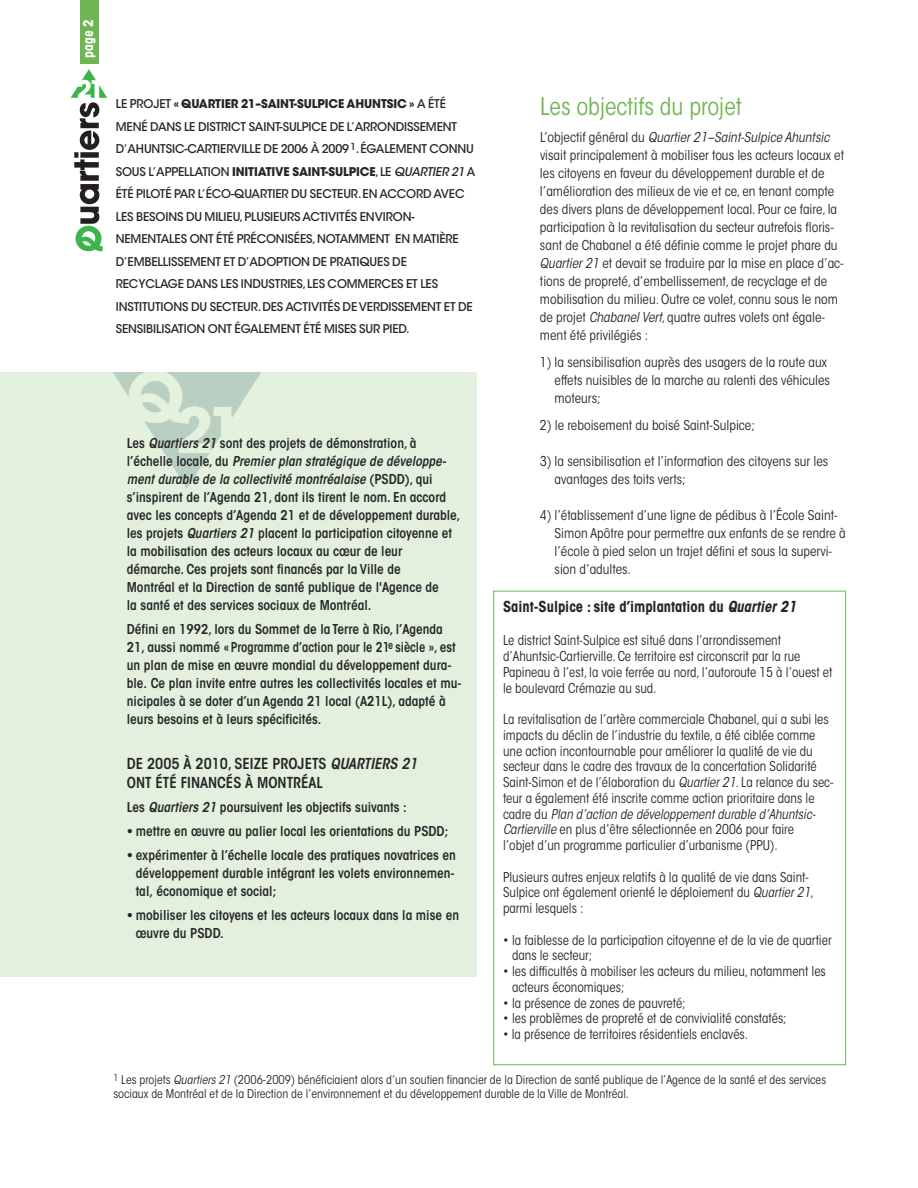
<style>
.page{position:relative;width:918px;height:1188px;background:#fff}
.page>*{position:absolute;margin:0;border:0;box-sizing:border-box;transform-origin:0 0}
.t1{font:24px "ITC Avant Garde MM.325.wt.450.wd";color:#70b553}
.t2{font:15px/19.5px "ITC Avant Garde MM.580.wt.450.wd";color:#272627}
.t3{font:15px "ITC Avant Garde MM.740.wt.450.wd";color:#272627}
.t4{font:13.5px/18px "ITC Avant Garde MM.325.wt.450.wd";color:#272627}
.t5{font:13.5px/18px "ITC Avant Garde MM.580.wt.450.wd";color:#272627}
.t6{font:13.5px "ITC Avant Garde MM Oblique.325.wt.450.wd";color:#272627}
.t7{font:13.5px/18px "ITC Avant Garde MM Oblique.580.wt.450.wd";color:#272627}
.t8{font:13.5px "ITC Avant Garde MM.740.wt.450.wd";color:#fff}
.t9{font:12px/22.5px "ITC Avant Garde MM.82.wt.750.wd";letter-spacing:-.01em;color:#272627}
.t10{font:12px/13.5px "ITC Avant Garde MM.325.wt.450.wd";color:#272627}
.t11{font:12px "ITC Avant Garde MM.82.wt.450.wd";letter-spacing:-.01em;color:#272627}
.s1{font-family:"ITC Avant Garde MM.82.wt.750.wd"}
.s2{font-family:"ITC Avant Garde MM Oblique.82.wt.750.wd"}
.s3{font-family:"ITC Avant Garde MM Oblique.580.wt.450.wd"}
.s4{font-family:"ITC Avant Garde MM.580.wt.450.wd"}
.s5{font-family:"ITC Avant Garde MM.325.wt.450.wd"}
.s6{font-family:"ITC Avant Garde MM Oblique.325.wt.450.wd"}
.s7{font-family:"ITC Avant Garde MM Oblique.740.wt.450.wd"}
</style>
<div class="page">
<svg style="left:71px;top:69px;width:36px;height:182px"></svg>
<div style="left:81px;top:0;width:18px;height:64px;background:#70b553"></div>
<div style="left:0;top:372px;width:477px;height:604px;background:#e2f0dd"></div>
<img style="left:114px;top:373px;width:146px;height:114px">
<p class="t8" style="left:83px;top:58px;width:40px;rotate:-90deg">page 2</p>
<p class="t11" style="left:116px;top:99px;width:332px"><span class="s1">LE PROJET</span> « QUARTIER 21–SAINT-SULPICE AHUNTSIC » <span class="s1">A ÉTÉ</span></p>
<p class="t9" style="left:116px;top:116px;width:360px">MENÉ DANS LE DISTRICT SAINT-SULPICE DE L’ARRONDISSEMENT<br>D’AHUNTSIC-CARTIERVILLE DE 2006 À 2009<sup>1</sup>.ÉGALEMENT CONNU</p>
<p class="t11" style="left:116px;top:167px;width:361px"><span class="s1">SOUS L’APPELLATION</span> INITIATIVE SAINT-SULPICE<span class="s1">,LE</span> <span class="s2">QUARTIER 21</span> <span class="s1">A</span></p>
<p class="t9" style="left:116px;top:184px;width:359px">ÉTÉ PILOTÉ PAR L’ÉCO-QUARTIER DU SECTEUR.EN ACCORD AVEC LES BESOINS DU MILIEU,PLUSIEURS ACTIVITÉS ENVIRON-NEMENTALES ONT ÉTÉ PRÉCONISÉES,NOTAMMENT EN MATIÈRE D’EMBELLISSEMENT ET D’ADOPTION DE PRATIQUES DE RECYCLAGE DANS LES INDUSTRIES,LES COMMERCES ET LES INSTITUTIONS DU SECTEUR.DES ACTIVITÉS DEVERDISSEMENT ET DE SENSIBILISATION ONT ÉGALEMENT ÉTÉ MISES SUR PIED.</p>
<p class="t5" style="left:127px;top:435px;width:291px">Les <span class="s3">Quartiers 21</span> sont des projets de démonstration, à</p>
<p class="t7" style="left:127px;top:453px;width:320px"><span class="s4">l’échelle locale, du</span> Premier plan stratégique de développe&shy;ment durable de la collectivité montréalaise <span class="s4">(PSDD), qui</span></p>
<p class="t5" style="left:127px;top:489px;width:335px">s’inspirent de l’Agenda 21, dont ils tirent le nom. En accord avec les concepts d’Agenda 21 et de développement durable, les projets <span class="s3">Quartiers 21</span> placent la participation citoyenne et la mobilisation des acteurs locaux au cœur de leur démarche. Ces projets sont financés par la Ville de<br>Montréal et la Direction de santé publique de l'Agence de<br>la santé et des services sociaux de Montréal.</p>
<p class="t5" style="left:127px;top:621px;width:336px">Défini en 1992, lors du Sommet de la Terre à Rio, l’Agenda 21, aussi nommé «Programme d’action pour le 21<sup>e</sup> siècle », est un plan de mise en œuvre mondial du développement dura&shy;ble. Ce plan invite entre autres les collectivités locales et mu&shy;nicipales à se doter d’un Agenda 21 local (A21L), adapté à leurs besoins et à leurs spécificités.</p>
<p class="t2" style="left:127px;top:755px;width:292px">DE 2005 À 2010, SEIZE PROJETS <span class="s3">QUARTIERS 21<br></span>ONT ÉTÉ FINANCÉS À MONTRÉAL</p>
<p class="t5" style="left:127px;top:800px;width:281px">Les <span class="s3">Quartiers 21</span> poursuivent les objectifs suivants :</p>
<p class="t5" style="left:127px;top:824px;width:323px">• mettre en œuvre au palier local les orientations du PSDD;</p>
<p class="t5" style="left:136px;top:848px;width:322px;text-align:justify;text-indent:-9px">• expérimenter à l’échelle locale des pratiques novatrices en développement durable intégrant les volets environnemen&shy;tal, économique et social;</p>
<p class="t5" style="left:136px;top:908px;width:325px;text-indent:-9px">• mobiliser les citoyens et les acteurs locaux dans la mise en œuvre du PSDD.</p>
<h1 class="t1" style="left:540px;top:98px;width:203px">Les objectifs du projet</h1>
<p class="t6" style="left:540px;top:132px;width:291px"><span class="s5">L’objectif général du</span> Quartier 21–Saint-Sulpice Ahuntsic</p>
<p class="t4" style="left:540px;top:148px;width:306px">visait principalement à mobiliser tous les acteurs locaux et les citoyens en faveur du développement durable et de l’amélioration des milieux de vie et ce, en tenant compte des divers plans de développement local. Pour ce faire, la participation à la revitalisation du secteur autrefois floris&shy;sant de Chabanel a été définie comme le projet phare du <span class="s6">Quartier 21</span> et devait se traduire par la mise en place d’ac&shy;tions de propreté, d’embellissement, de recyclage et de mobilisation du milieu.Outre ce volet, connu sous le nom de projet <span class="s6">Chabanel Vert</span>, quatre autres volets ont égale&shy;ment été privilégiés :</p>
<p class="t4" style="left:555px;top:355px;width:277px;text-indent:-15px">1) la sensibilisation auprès des usagers de la route aux effets nuisibles de la marche au ralenti des véhicules moteurs;</p>
<p class="t4" style="left:540px;top:418px;width:216px">2) le reboisement du boisé Saint-Sulpice;</p>
<p class="t4" style="left:555px;top:454px;width:275px;text-indent:-15px">3) la sensibilisation et l’information des citoyens sur les avantages des toits verts;</p>
<p class="t4" style="left:555px;top:508px;width:293px;text-indent:-15px">4) l’établissement d’une ligne de pédibus à l’École Saint-Simon Apôtre pour permettre aux enfants de se rendre à l’école à pied selon un trajet défini et sous la supervi&shy;sion d’adultes.</p>
<p class="t3" style="left:503px;top:601px;width:295px">Saint-Sulpice : site d’implantation du <span class="s7">Quartier 21</span></p>
<p class="t4" style="left:503px;top:634px;width:331px;line-height:15.8px">Le district Saint-Sulpice est situé dans l’arrondissement d’Ahuntsic-Cartierville. Ce territoire est circonscrit par la rue Papineau à l’est, la voie ferrée au nord, l’autoroute 15 à l’ouest et le boulevard Crémazie au sud.</p>
<p class="t4" style="left:503px;top:713px;width:332px;line-height:15.8px">La revitalisation de l’artère commerciale Chabanel, qui a subi les impacts du déclin de l’industrie du textile, a été ciblée comme une action incontournable pour améliorer la qualité de vie du secteur dans le cadre des travaux de la concertation Solidarité Saint-Simon et de l’élaboration du <span class="s6">Quartier 21</span>.La relance du sec&shy;teur a également été inscrite comme action prioritaire dans le</p>
<p class="t6" style="left:503px;top:809px;width:313px"><span class="s5">cadre du</span> Plan d’action de développement durable d’Ahuntsic-</p>
<p class="t4" style="left:503px;top:823px;width:292px;line-height:15.8px"><span class="s6">Cartierville</span> en plus d’être sélectionnée en 2006 pour faire l’objet d’un programme particulier d’urbanisme (PPU).</p>
<p class="t4" style="left:503px;top:870px;width:312px;line-height:15.8px">Plusieurs autres enjeux relatifs à la qualité de vie dans Saint-<br>Sulpice ont également orienté le déploiement du <span class="s6">Quartier 21</span>, parmi lesquels :</p>
<p class="t4" style="left:512px;top:933px;width:321px;line-height:15.8px;text-indent:-9px">• la faiblesse de la participation citoyenne et de la vie de quartier dans le secteur;</p>
<p class="t4" style="left:512px;top:965px;width:315px;line-height:15.8px;text-indent:-9px">• les difficultés à mobiliser les acteurs du milieu, notamment les acteurs économiques;</p>
<p class="t4" style="left:503px;top:995px;width:184px">• la présence de zones de pauvreté;</p>
<p class="t4" style="left:503px;top:1011px;width:285px">• les problèmes de propreté et de convivialité constatés;</p>
<p class="t4" style="left:503px;top:1026px;width:246px">• la présence de territoires résidentiels enclavés.</p>
<p class="t10" style="left:113px;top:1074px;width:714px"><sup>1</sup> Les projets <span class="s6">Quartiers 21</span> (2006-2009) bénéficiaient alors d’un soutien financier de la Direction de santé publique de l’Agence de la santé et des services sociaux de Montréal et de la Direction de l’environnement et du développement durable de la Ville de Montréal.</p>
</div>
